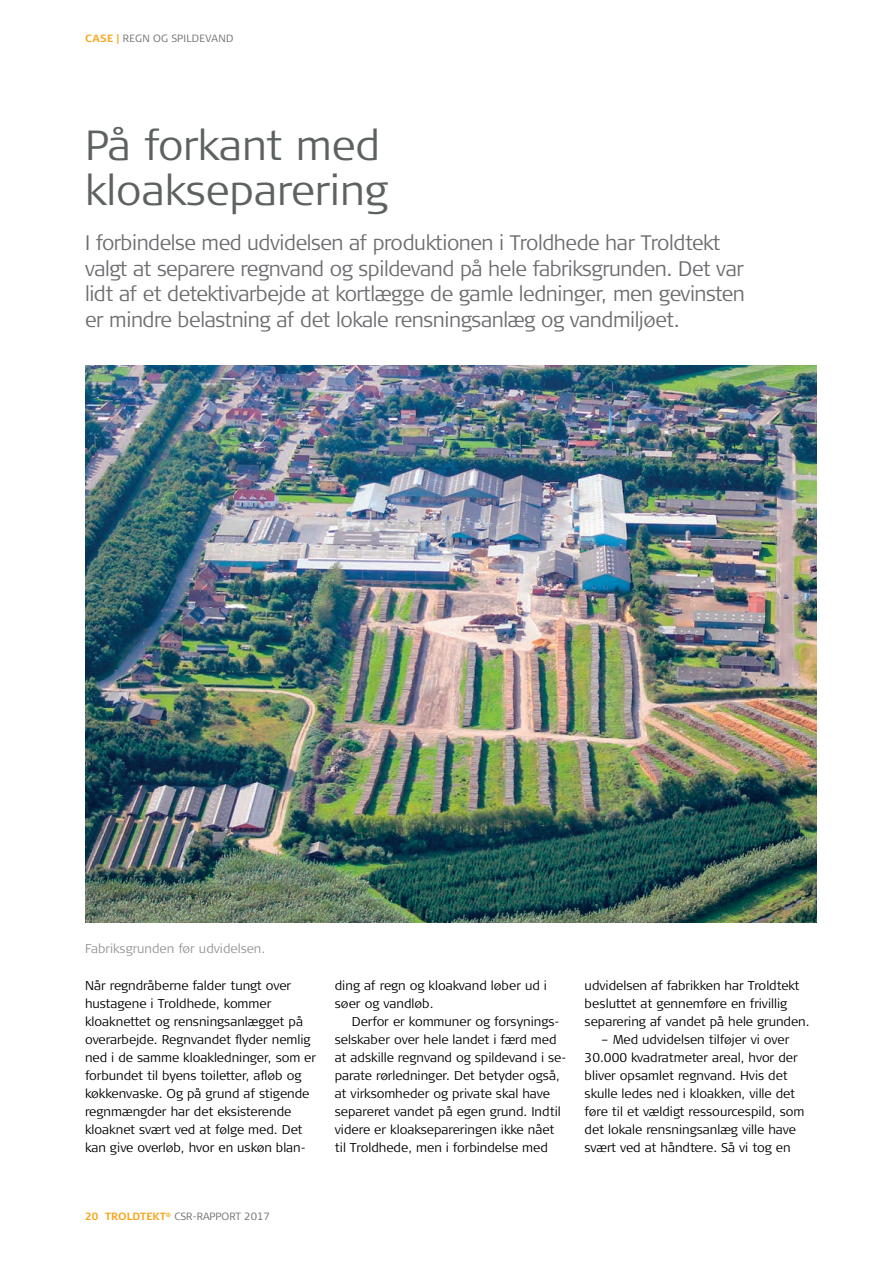
<style>
.page{position:relative;width:893px;height:1263px;background:#fff}
.page>*{position:absolute;margin:0;border:0;box-sizing:border-box;transform-origin:0 0}
.t1{font:300 42px/45px "Signa Column";color:#5d6162}
.t2{font:300 21px/25.5px "Signa Column";letter-spacing:-.02em;color:#6c6d70}
.t3{font:300 12.75px/18px "Signa Column";color:#000001}
.t4{font:300 12.75px "Signa Column";color:#939598}
.t5{font:300 10.5px "Signa Column";letter-spacing:.01em;color:#6c6d70}
.s1{font-weight:700;color:#f9a51b}
</style>
<div class="page">
<img style="left:85px;top:366px;width:731px;height:557px">
<p class="t5" style="left:85px;top:33px;width:150px"><span class="s1">CASE |</span> REGN OG SPILDEVAND</p>
<h1 class="t1" style="left:85px;top:123px;width:305px">På forkant med kloakseparering</h1>
<p class="t2" style="left:85px;top:230px;width:661px">I forbindelse med udvidelsen af produktionen i Troldhede har Troldtekt valgt at separere regnvand og spildevand på hele fabriksgrunden. Det var lidt af et detektivarbejde at kortlægge de gamle ledninger, men gevinsten er mindre belastning af det lokale rensningsanlæg og vandmiljøet.</p>
<p class="t4" style="left:85px;top:941px;width:182px">Fabriksgrunden før udvidelsen.</p>
<p class="t3" style="left:85px;top:977px;width:233px">Når regndråberne falder tungt over hustagene i Troldhede, kommer kloaknettet og rensningsanlægget på overarbejde. Regnvandet flyder nemlig ned i de samme kloakledninger, som er forbundet til byens toiletter, afløb og køkkenvaske. Og på grund af stigende regnmængder har det eksisterende kloaknet svært ved at følge med. Det kan give overløb, hvor en uskøn blan-</p>
<p class="t3" style="left:335px;top:977px;width:214px">ding af regn og kloakvand løber ud i søer og vandløb.</p>
<p class="t3" style="left:335px;top:1013px;width:233px;text-indent:17px">Derfor er kommuner og forsynings&shy;selskaber over hele landet i færd med at adskille regnvand og spildevand i se&shy;parate rørledninger. Det betyder også, at virksomheder og private skal have separeret vandet på egen grund. Indtil videre er kloaksepareringen ikke nået til Troldhede, men i forbindelse med</p>
<p class="t3" style="left:585px;top:977px;width:227px">udvidelsen af fabrikken har Troldtekt besluttet at gennemføre en frivillig separering af vandet på hele grunden.</p>
<p class="t3" style="left:585px;top:1031px;width:221px;text-indent:17px">– Med udvidelsen tilføjer vi over 30.000 kvadratmeter areal, hvor der bliver opsamlet regnvand. Hvis det skulle ledes ned i kloakken, ville det føre til et vældigt ressourcespild, som det lokale rensningsanlæg ville have svært ved at håndtere. Så vi tog en</p>
<p class="t5" style="left:85px;top:1210px;width:186px"><span class="s1">20 TROLDTEKT</span><sup>®</sup> CSR-RAPPORT 2017</p>
</div>
